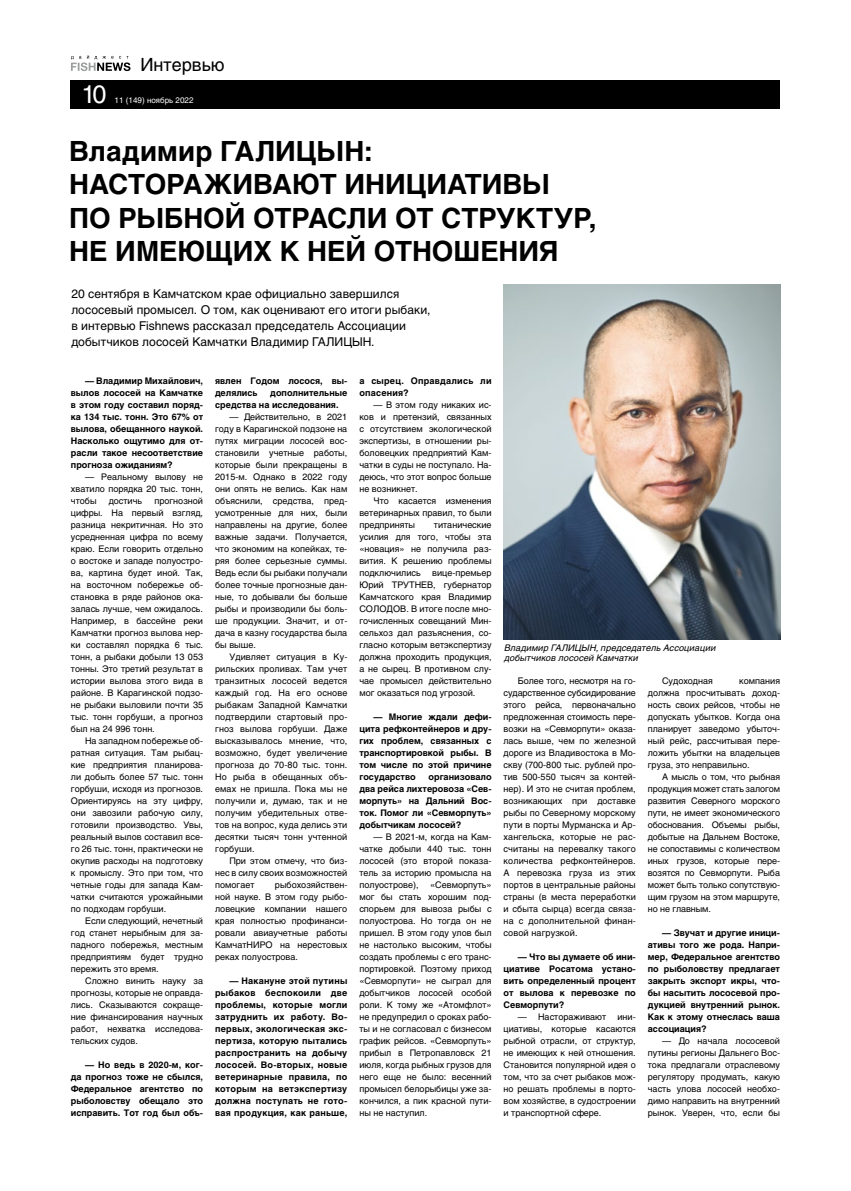
<style>
.page{position:relative;width:851px;height:1191px;background:#fff}
.page>*{position:absolute;margin:0;border:0;box-sizing:border-box;transform-origin:0 0}
.t1{font:700 27.6px/33.2px "Helios C";letter-spacing:-.005em;color:#000}
.t2{font:25px "Helios C";color:#fff}
.t3{font:18px "Helios C";color:#000}
.t4{font:12px/16px "Helios C";letter-spacing:.005em;color:#000}
.t5{font:9px/12px "Helios C";color:#000;text-align:justify}
.t6{font:700 9px/12px "Helios C";color:#000;text-align:justify}
.t7{font:italic 9px/10px "Helios C";letter-spacing:.015em;color:#000}
.t8{font:700 9px/12px "Helios C";letter-spacing:.025em;color:#000}
.t9{font:8px "Helios C";color:#fff}
</style>
<div class="page">
<svg style="left:71px;top:55px;width:59px;height:16px"></svg>
<div style="left:71px;top:81px;width:709px;height:28px;background:#000"></div>
<img style="left:503px;top:284px;width:277px;height:355px">
<h3 class="t3" style="left:140px;top:54px;width:86px">Интервью</h3>
<h2 class="t2" style="left:81px;top:80px;width:27px">10</h2>
<p class="t9" style="left:115px;top:96px;width:80px">11 (149) ноябрь 2022</p>
<h1 class="t1" style="left:69px;top:135px;width:528px">Владимир ГАЛИЦЫН:<br>НАСТОРАЖИВАЮТ ИНИЦИАТИВЫ<br>ПО РЫБНОЙ ОТРАСЛИ ОТ СТРУКТУР,<br>НЕ ИМЕЮЩИХ К НЕЙ ОТНОШЕНИЯ</h1>
<h3 class="t4" style="left:71px;top:285px;width:360px">20 сентября в Камчатском крае официально завершился лососевый промысел. О том, как оценивают его итоги рыбаки, в интервью Fishnews рассказал председатель Ассоциации добытчиков лососей Камчатки Владимир ГАЛИЦЫН.</h3>
<p class="t6" style="left:71px;top:375px;width:134px;text-indent:14px">— Владимир Михайлович, вылов лососей на Камчатке в этом году составил поряд&shy;ка 134 тыс. тонн. Это 67% от вылова, обещанного наукой.<br>Насколько ощутимо для от&shy;расли такое несоответствие прогноза ожиданиям?</p>
<p class="t5" style="left:71px;top:471px;width:134px;text-indent:14px">— Реальному вылову не хватило порядка 20 тыс. тонн, чтобы</p>
<p class="t5" style="left:71px;top:495px;width:134px;text-indent:83px">прогнозной цифры. На первый взгляд, разница некритичная. Но это усредненная цифра по всему краю. Если говорить отдельно о востоке и западе полуостро&shy;ва, картина будет иной. Так, на восточном побережье об&shy;становка в ряде районов ока&shy;залась лучше, чем ожидалось.<br>Например, в бассейне реки Камчатки прогноз вылова нер&shy;ки составлял порядка 6 тыс. тонн, а рыбаки добыли 13 053 тонны. Это третий результат в истории вылова этого вида в районе. В Карагинской подзо&shy;не рыбаки выловили почти 35 тыс. тонн горбуши, а прогноз был на 24 996 тонн.</p>
<p class="t5" style="left:71px;top:735px;width:134px;text-indent:14px">На западном побережье об&shy;ратная ситуация. Там рыбац&shy;кие предприятия планирова&shy;ли добыть более 57 тыс. тонн горбуши, исходя из прогнозов.<br>Ориентируясь на эту цифру, они завозили рабочую силу, готовили производство. Увы, реальный вылов составил все&shy;го 26 тыс. тонн, практически не окупив расходы на подготовку к промыслу. Это при том, что четные годы для запада Кам&shy;чатки считаются урожайными по подходам горбуши.</p>
<p class="t5" style="left:71px;top:915px;width:134px;text-indent:14px">Если следующий, нечетный год станет нерыбным для за&shy;падного побережья, местным предприятиям будет трудно пережить это время.</p>
<p class="t5" style="left:71px;top:975px;width:134px;text-indent:14px">Сложно винить науку за прогнозы, которые не оправда&shy;лись. Сказываются сокраще&shy;ние финансирования научных работ, нехватка исследова&shy;тельских судов.</p>
<p class="t6" style="left:71px;top:1059px;width:134px;text-indent:14px">— Но ведь в 2020-м, ког&shy;да прогноз тоже не сбылся, Федеральное агентство по рыболовству обещало это исправить. Тот год был объ-</p>
<p class="t5" style="left:109px;top:495px;width:35px">достичь</p>
<p class="t6" style="left:215px;top:375px;width:134px">явлен Годом лосося, вы&shy;делялись</p>
<p class="t6" style="left:215px;top:387px;width:134px;text-indent:55px">дополнительные средства на исследования.</p>
<p class="t5" style="left:215px;top:411px;width:134px;text-indent:14px">— Действительно, в 2021 году в Карагинской подзоне на путях миграции лососей вос&shy;становили учетные работы, которые были прекращены в 2015-м. Однако в 2022 году они опять не велись. Как нам объяснили, средства, пред&shy;усмотренные для них, были направлены на другие, более важные задачи. Получается, что экономим на копейках, те&shy;ряя более серьезные суммы.<br>Ведь если бы рыбаки получали более точные прогнозные дан&shy;ные, то добывали бы больше рыбы и производили бы боль&shy;ше продукции. Значит, и от&shy;дача в казну государства была бы выше.</p>
<p class="t5" style="left:215px;top:650px;width:134px;text-indent:14px">Удивляет ситуация в Ку&shy;рильских проливах. Там учет транзитных лососей ведется каждый год. На его основе рыбакам Западной Камчатки подтвердили стартовый про&shy;гноз вылова горбуши. Даже высказывалось мнение, что, возможно, будет увеличение прогноза до 70-80 тыс. тонн.<br>Но рыба в обещанных объ&shy;емах не пришла. Пока мы не получили и, думаю, так и не получим убедительных отве&shy;тов на вопрос, куда делись эти десятки тысяч тонн учтенной горбуши.</p>
<p class="t5" style="left:215px;top:854px;width:134px;text-indent:14px">При этом отмечу, что биз&shy;нес в силу своих возможностей помогает</p>
<p class="t5" style="left:215px;top:878px;width:134px;text-indent:60px">рыбохозяйствен&shy;ной науке. В этом году рыбо&shy;ловецкие компании нашего края полностью профинанси&shy;ровали авиаучетные работы КамчатНИРО на нерестовых реках полуострова.</p>
<p class="t6" style="left:215px;top:974px;width:134px;text-indent:14px">— Накануне этой путины рыбаков беспокоили две проблемы, которые могли затруднить их работу. Во&shy;первых, экологическая экс&shy;пертиза, которую пытались распространить на добычу лососей. Во-вторых, новые ветеринарные правила, по которым на ветэкспертизу должна поступать не гото&shy;вая продукция, как раньше,</p>
<p class="t8" style="left:359px;top:374px;width:134px">а сырец. Оправдались ли опасения?</p>
<p class="t5" style="left:359px;top:398px;width:134px;text-indent:14px">— В этом году никаких ис&shy;ков и претензий, связанных с отсутствием экологической экспертизы, в отношении ры&shy;боловецких предприятий Кам&shy;чатки в суды не поступало. На&shy;деюсь, что этот вопрос больше не возникнет.</p>
<p class="t5" style="left:359px;top:494px;width:134px;text-indent:14px">Что касается изменения ветеринарных правил, то были предприняты</p>
<p class="t5" style="left:359px;top:518px;width:134px;text-indent:74px">титанические усилия для того, чтобы эта «новация» не получила раз&shy;вития. К решению проблемы подключились</p>
<p class="t5" style="left:359px;top:566px;width:134px;text-indent:73px">вице-премьер Юрий ТРУТНЕВ, губернатор Камчатского края Владимир СОЛОДОВ. В итоге после мно&shy;гочисленных совещаний Мин&shy;сельхоз дал разъяснения, со&shy;гласно которым ветэкспертизу должна проходить продукция, а не сырец. В противном слу&shy;чае промысел действительно мог оказаться под угрозой.</p>
<p class="t6" style="left:359px;top:710px;width:134px;text-indent:14px">— Многие ждали дефи&shy;цита рефконтейнеров и дру&shy;гих проблем, связанных с транспортировкой рыбы. В том числе по этой причине государство</p>
<p class="t6" style="left:359px;top:770px;width:134px;text-indent:69px">организовало два рейса лихтеровоза «Сев&shy;морпуть» на Дальний Вос&shy;ток. Помог ли «Севморпуть» добытчикам лососей?</p>
<p class="t5" style="left:359px;top:830px;width:134px;text-indent:14px">— В 2021-м, когда на Кам&shy;чатке добыли 440 тыс. тонн лососей (это второй показа&shy;тель за историю промысла на полуострове),</p>
<p class="t5" style="left:359px;top:878px;width:134px;text-indent:71px">«Севморпуть» мог бы стать хорошим под&shy;спорьем для вывоза рыбы с полуострова. Но тогда он не пришел. В этом году улов был не настолько высоким, чтобы создать проблемы с его транс&shy;портировкой. Поэтому приход «Севморпути» не сыграл для добытчиков лососей особой роли. К тому же «Атомфлот» не предупредил о сроках рабо&shy;ты и не согласовал с бизнесом график рейсов. «Севморпуть» прибыл в Петропавловск 21 июля, когда рыбных грузов для него еще не было: весенний промысел белорыбицы уже за&shy;кончился, а пик красной пути&shy;ны не наступил.</p>
<p class="t7" style="left:504px;top:643px;width:213px">Владимир ГАЛИЦЫН, председатель Ассоциации добытчиков лососей Камчатки</p>
<p class="t5" style="left:503px;top:674px;width:134px;text-indent:14px">Более того, несмотря на го&shy;сударственное субсидирование этого рейса, первоначально предложенная стоимость пере&shy;возки на «Севморпути» оказа&shy;лась выше, чем по железной дороге из Владивостока в Мо&shy;скву (700-800 тыс. рублей про&shy;тив 500-550 тысяч за контей&shy;нер). И это не считая проблем, возникающих при доставке рыбы по Северному морскому пути в порты Мурманска и Ар&shy;хангельска, которые не рас&shy;считаны на перевалку такого количества рефконтейнеров.<br>А перевозка груза из этих портов в центральные районы страны (в места переработки и сбыта сырца) всегда связа&shy;на с дополнительной финан&shy;совой нагрузкой.</p>
<p class="t6" style="left:503px;top:950px;width:134px;text-indent:14px">— Что вы думаете об ини&shy;циативе Росатома устано&shy;вить определенный процент от вылова к перевозке по Севморпути?</p>
<p class="t5" style="left:503px;top:1010px;width:134px;text-indent:14px">— Настораживают ини&shy;циативы, которые касаются рыбной отрасли, от структур, не имеющих к ней отношения.<br>Становится популярной идея о том, что за счет рыбаков мож&shy;но решать проблемы в порто&shy;вом хозяйстве, в судостроении и транспортной сфере.</p>
<p class="t5" style="left:662px;top:674px;width:52px">Судоходная</p>
<p class="t5" style="left:647px;top:674px;width:134px;text-indent:91px">компания должна просчитывать доход&shy;ность своих рейсов, чтобы не допускать убытков. Когда она планирует заведомо убыточ&shy;ный рейс, рассчитывая пере&shy;ложить убытки на владельцев груза, это неправильно.</p>
<p class="t5" style="left:647px;top:770px;width:134px;text-indent:14px">А мысль о том, что рыбная продукция может стать залогом развития Северного морского пути, не имеет экономического обоснования. Объемы рыбы, добытые на Дальнем Востоке, не сопоставимы с количеством иных грузов, которые пере&shy;возятся по Севморпути. Рыба может быть только сопутствую&shy;щим грузом на этом маршруте, но не главным.</p>
<p class="t6" style="left:647px;top:926px;width:134px;text-indent:14px">— Звучат и другие иници&shy;ативы того же рода. Напри&shy;мер, Федеральное агентство по рыболовству предлагает закрыть экспорт икры, что&shy;бы насытить лососевой про&shy;дукцией внутренний рынок.<br>Как к этому отнеслась ваша ассоциация?</p>
<p class="t5" style="left:647px;top:1034px;width:134px;text-indent:14px">— До начала лососевой путины регионы Дальнего Вос&shy;тока предлагали отраслевому регулятору продумать, какую часть улова лососей необхо&shy;димо направить на внутренний рынок. Уверен, что, если бы</p>
</div>
